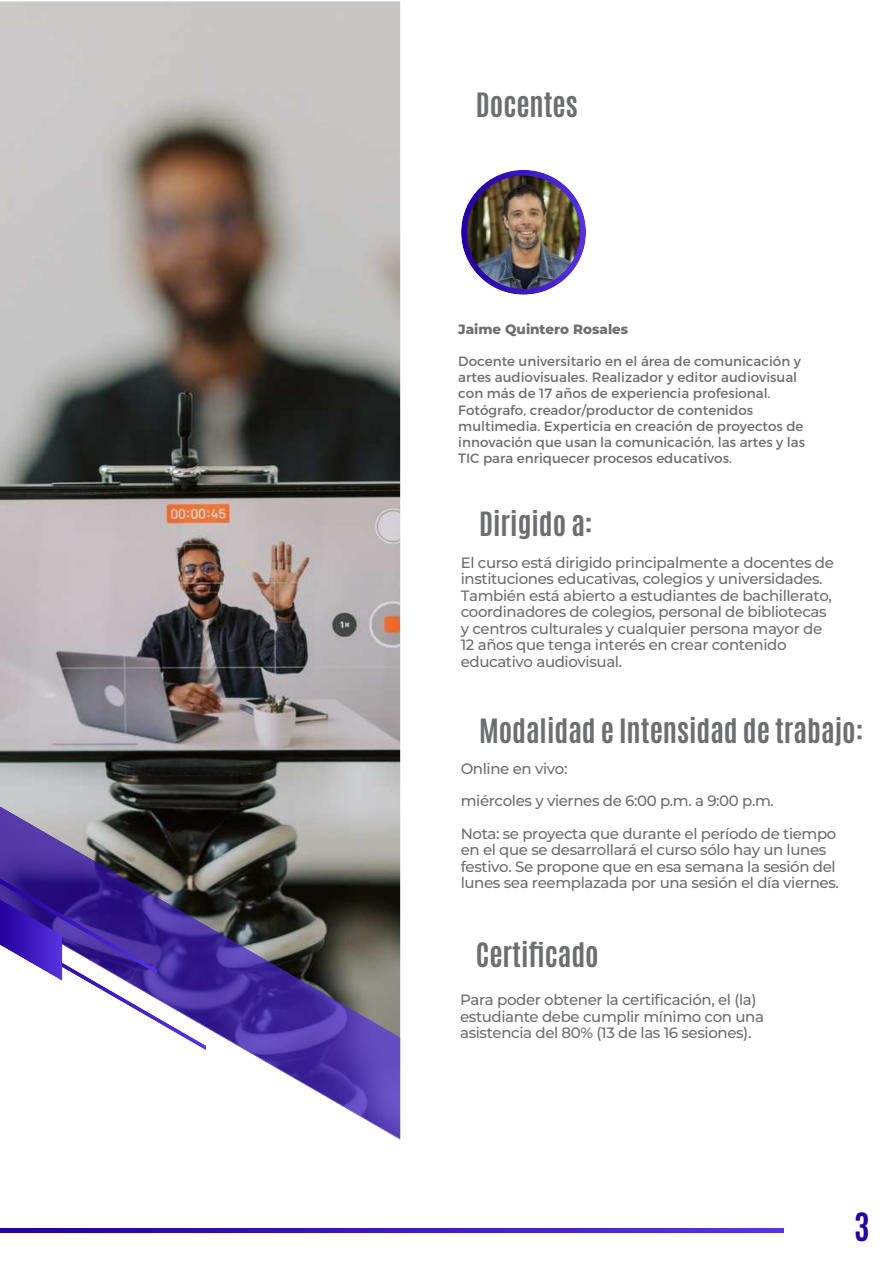
<style>
.page{position:relative;width:893px;height:1263px;background:#fff}
.page>*{position:absolute;margin:0;border:0;box-sizing:border-box;transform-origin:0 0}
.t1{font:700 33px "Antonio";color:#25009e}
.t2{font:700 28.5px "Antonio";color:#6d6e70}
.t3{font:500 15px/16.5px "Montserrat";letter-spacing:-.025em;color:#6d6e70}
.t4{font:13.5px/16.2px "Montserrat";color:#6d6e70}
.t5{font:800 13.5px "Montserrat";color:#6d6e70}
</style>
<div class="page">
<svg style="left:0;top:1228px;width:784px;height:4px;background:#3c19be"></svg>
<img style="left:0;top:2px;width:400px;height:804px">
<svg style="left:0;top:806px;width:400px;height:333px"></svg>
<svg style="left:0;top:878px;width:206px;height:172px"></svg>
<svg style="left:461px;top:170px;width:125px;height:125px;background:#4525bc"></svg>
<img style="left:467px;top:176px;width:113px;height:113px;border-radius:57px">
<h2 class="t2" style="left:476px;top:88px;width:103px">Docentes</h2>
<p class="t5" style="left:458px;top:323px;width:172px">Jaime Quintero Rosales</p>
<p class="t4" style="left:458px;top:354px;width:348px">Docente universitario en el área de comunicación y artes audiovisuales. Realizador y editor audiovisual con más de 17 años de experiencia profesional.<br>Fotógrafo, creador/productor de contenidos multimedia. Experticia en creación de proyectos de innovación que usan la comunicación, las artes y las TIC para enriquecer procesos educativos.</p>
<h2 class="t2" style="left:479px;top:508px;width:115px">Dirigido a:</h2>
<p class="t3" style="left:461px;top:555px;width:375px">El curso est· dirigido principalmente a docentes de instituciones educativas, colegios y universidades.<br>TambiÈn est· abierto a estudiantes de bachillerato, coordinadores de colegios, personal de bibliotecas y centros culturales y cualquier persona mayor de 12 aÒos que tenga interÈs en crear contenido educativo audiovisual.</p>
<h2 class="t2" style="left:479px;top:710px;width:386px">Modalidad e Intensidad de trabajo:</h2>
<p class="t3" style="left:461px;top:754px;width:377px;line-height:32.1px">Online en vivo:<br>miÈrcoles y viernes de 6:00 p.m. a 9:00 p.m.<br>Nota: se proyecta que durante el perÌodo de tiempo</p>
<p class="t3" style="left:461px;top:843px;width:380px">en el que se desarrollar· el curso sÛlo hay un lunes festivo. Se propone que en esa semana la sesiÛn del lunes sea reemplazada por una sesiÛn el dÌa viernes.</p>
<h2 class="t2" style="left:476px;top:934px;width:124px">Certi昀椀cado</h2>
<p class="t3" style="left:460px;top:991px;width:305px">Para poder obtener la certificación, el (la) estudiante debe cumplir mÌnimo con una asistencia del 80% (13 de las 16 sesiones).</p>
<h1 class="t1" style="left:854px;top:1208px;width:17px">3</h1>
</div>
